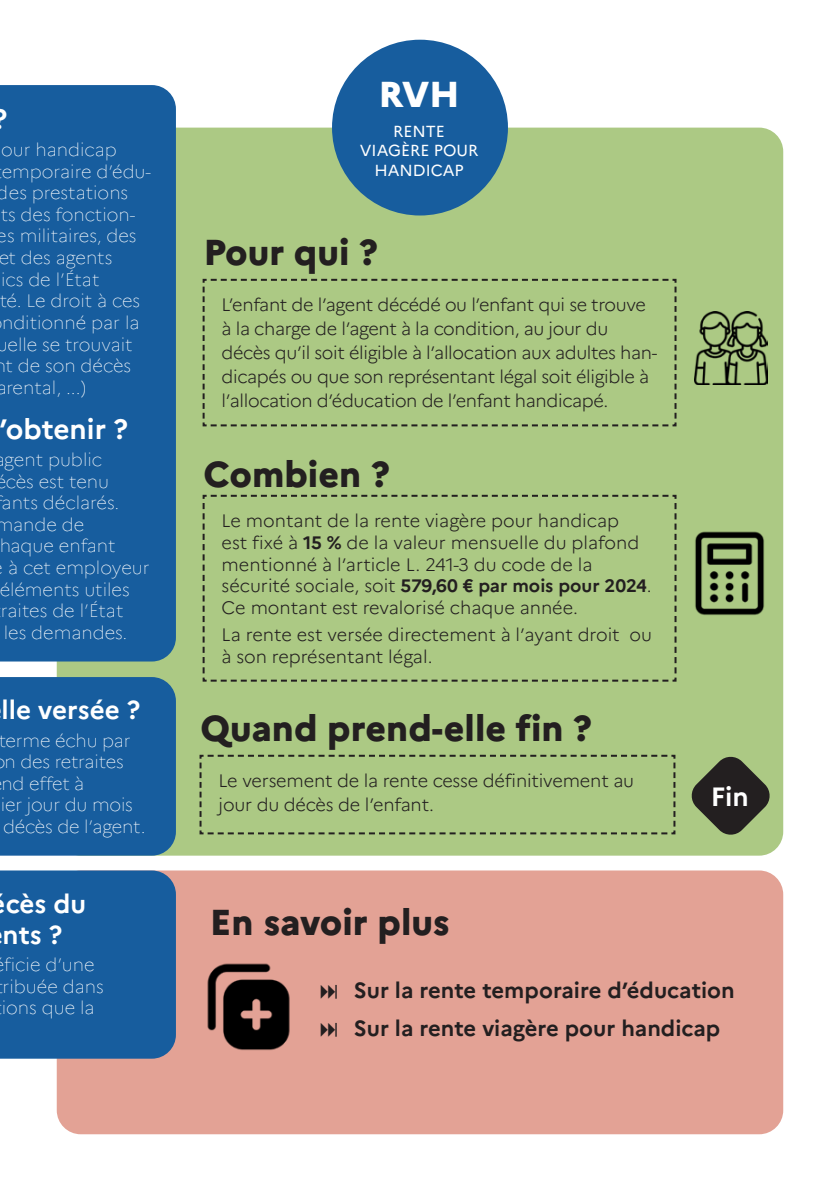
<style>
.page{position:relative;width:840px;height:1191px;background:#fff}
.page>*{position:absolute;margin:0;border:0;box-sizing:border-box;transform-origin:0 0}
.t1{font:800 36px "Marianne";color:#231f20}
.t2{font:800 36px "Marianne";color:#fff}
.t3{font:700 28px "Marianne";color:#fff}
.sous-titre_2e_niveau{font:700 26.4px "Marianne";color:#fff}
.t4{font:700 26px/31.2px "Marianne";color:#fff}
.t5{font:700 22px "Marianne";color:#231f20}
.t6{font:300 18px/24px "Marianne";letter-spacing:-.015em;color:#231f20}
.t7{font:100 18px/21.6px "Marianne";color:#fff}
.t8{font:16px "Marianne";color:#fff}
.s1{font-weight:700}
</style>
<div class="page">
<div style="left:57px;top:870px;width:725px;height:264px;background:#e3a295;border-radius:24px"></div>
<div style="left:57px;top:128px;width:725px;height:727px;background:#acc984;border-radius:24px"></div>
<div style="left:0;top:85px;width:176px;height:576px;background:#175d9e"></div>
<div style="left:332px;top:40px;width:175px;height:175px;background:#175d9e;border-radius:50%"></div>
<div style="left:0;top:677px;width:176px;height:178px;background:#175d9e"></div>
<svg style="left:202px;top:278px;width:475px;height:149px"></svg>
<svg style="left:202px;top:494px;width:475px;height:188px"></svg>
<svg style="left:199px;top:754px;width:477px;height:81px"></svg>
<div style="left:0;top:870px;width:176px;height:188px;background:#175d9e"></div>
<img style="left:694px;top:311px;width:72px;height:73px">
<img style="left:695px;top:531px;width:70px;height:84px">
<svg style="left:691px;top:756px;width:79px;height:79px"></svg>
<img style="left:207px;top:963px;width:83px;height:88px">
<p class="t7" style="left:1px;top:139px;width:117px">our handicap</p>
<p class="t7" style="left:2px;top:160px;width:151px">emporaire d’édu-</p>
<p class="t7" style="left:-3px;top:182px;width:133px">des prestations</p>
<p class="t7" style="left:1px;top:204px;width:136px">ts des fonction-</p>
<p class="t7" style="left:-3px;top:225px;width:141px">es militaires, des</p>
<p class="t7" style="left:-2px;top:247px;width:116px">et des agents</p>
<p class="t7" style="left:1px;top:268px;width:100px">ics de l’État</p>
<p class="t7" style="left:-1px;top:290px;width:142px">té. Le droit à ces</p>
<p class="t7" style="left:2px;top:312px;width:139px">nditionné par la</p>
<p class="t7" style="left:-3px;top:333px;width:138px">uelle se trouvait</p>
<p class="t7" style="left:-6px;top:355px;width:138px">nt de son décès</p>
<p class="t7" style="left:-4px;top:376px;width:91px">arental, ...)</p>
<h2 class="t3" style="left:-1px;top:411px;width:130px">’obtenir ?</h2>
<p class="t7" style="left:4px;top:449px;width:99px">gent public</p>
<p class="t7" style="left:-5px;top:470px;width:115px">écès est tenu</p>
<p class="t7" style="left:2px;top:492px;width:119px">ants déclarés.</p>
<p class="t7" style="left:-4px;top:513px;width:90px">mande de</p>
<p class="t7" style="left:-1px;top:535px;width:118px">haque enfant</p>
<p class="t7" style="left:8px;top:557px;width:143px">à cet employeur</p>
<p class="t7" style="left:-1px;top:578px;width:132px">éléments utiles</p>
<p class="t7" style="left:1px;top:600px;width:124px">raites de l’État</p>
<p class="t7" style="left:4px;top:621px;width:125px">les demandes.</p>
<h3 class="t4" style="left:2px;top:694px;width:140px">lle versée ?</h3>
<p class="t7" style="left:-2px;top:729px;width:148px">terme échu par n des retraites<br>nd effet à<br>ier jour du mois décès de l’agent.</p>
<h3 class="t4" style="left:3px;top:887px;width:85px">cès du nts ?</h3>
<p class="t7" style="left:2px;top:954px;width:103px">ficie d’une ribuée dans ions que la</p>
<p class="t2" style="left:378px;top:72px;width:83px">RVH</p>
<p class="t8" style="left:393px;top:122px;width:53px">RENTE</p>
<p class="t8" style="left:359px;top:141px;width:120px">VIAGÈRE POUR</p>
<p class="t8" style="left:374px;top:160px;width:91px">HANDICAP</p>
<p class="t1" style="left:203px;top:230px;width:176px">Pour qui ?</p>
<p class="t6" style="left:221px;top:293px;width:437px">L’enfant de l’agent décédé ou l’enfant qui se trouve à la charge de l’agent à la condition, au jour du décès qu’il soit éligible à l’allocation aux adultes han&shy;dicapés ou que son représentant légal soit éligible à l’allocation d’éducation de l’enfant handicapé.</p>
<p class="t1" style="left:203px;top:452px;width:188px">Combien ?</p>
<p class="t6" style="left:221px;top:510px;width:431px;line-height:21.6px">Le montant de la rente viagère pour handicap<br>est fixé à <span class="s1">15 %</span> de la valeur mensuelle du plafond mentionné à l’article L. 241-3 du code de la sécurité sociale, soit <span class="s1">579,60 € par mois pour 2024</span>.<br>Ce montant est revalorisé chaque année.</p>
<p class="t6" style="left:221px;top:624px;width:431px;line-height:21.6px">La rente est versée directement à l’ayant droit ou à son représentant légal.</p>
<p class="t1" style="left:200px;top:706px;width:393px">Quand prend-elle fin ?</p>
<p class="t6" style="left:218px;top:769px;width:417px">Le versement de la rente cesse définitivement au jour du décès de l’enfant.</p>
<p class="sous-titre_2e_niveau" style="left:710px;top:780px;width:39px">Fin</p>
<p class="t1" style="left:210px;top:900px;width:241px">En savoir plus</p>
<p class="t5" style="left:353px;top:976px;width:382px">Sur la rente temporaire d’éducation</p>
<p class="t5" style="left:353px;top:1014px;width:368px">Sur la rente viagère pour handicap</p>
</div>
